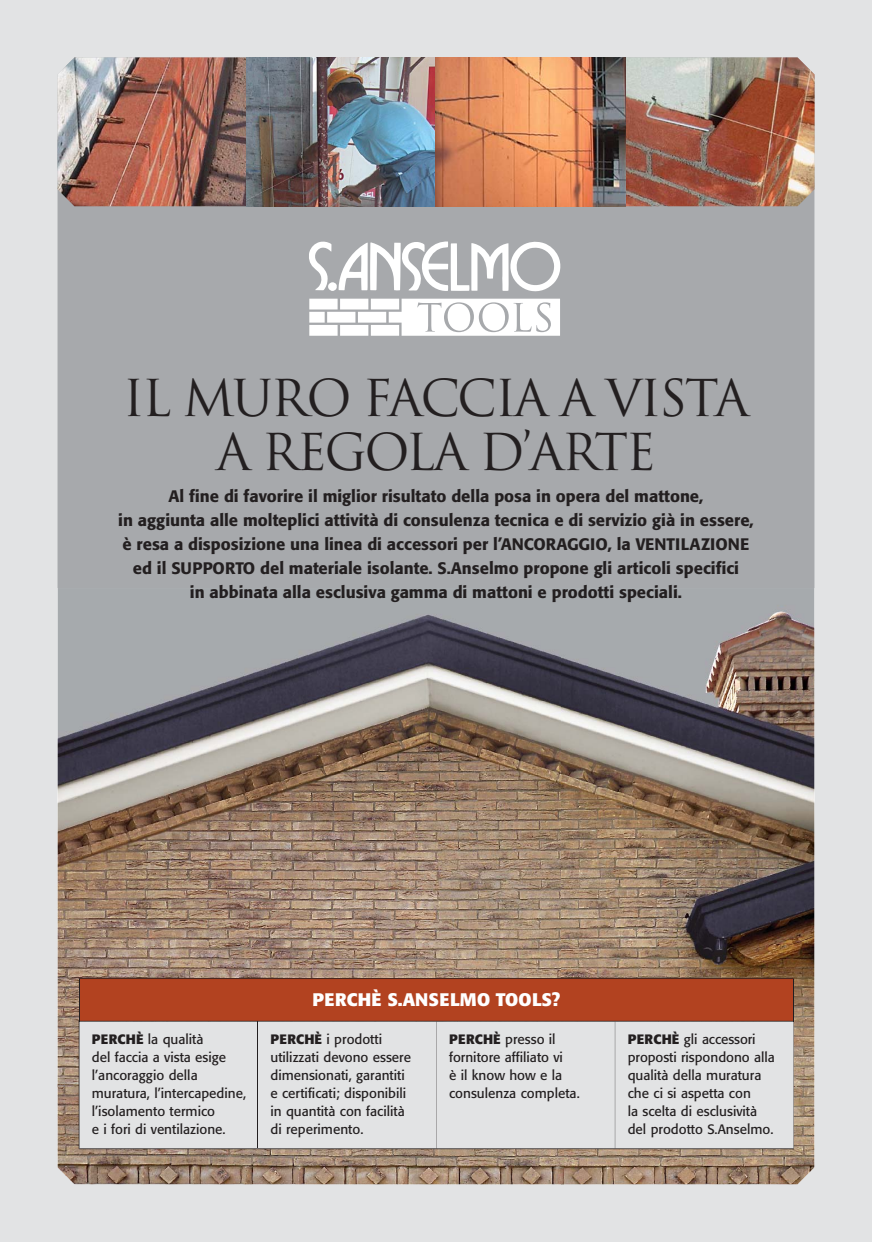
<style>
.page{position:relative;width:872px;height:1242px;background:#fff}
.page>*{position:absolute;margin:0;border:0;box-sizing:border-box;transform-origin:0 0}
.t1{font:49.5px/54px "Trajan";letter-spacing:-.05em;color:#231f20;text-align:center}
.t2{font:700 18px "Formata";letter-spacing:.02em;color:#fff}
.t3{font:500 16.5px/24px "Formata";color:#231f20;text-align:center}
.t4{font:13.5px/18px "Formata";color:#231f20}
.s1{font-weight:700}
</style>
<div class="page">
<div style="left:0;top:0;width:872px;height:1241px;background:#e2e3e4"></div>
<div style="left:57px;top:206px;width:757px;height:382px;background:#a7a9ac"></div>
<img style="left:57px;top:588px;width:504px;height:496px">
<img style="left:561px;top:588px;width:253px;height:596px">
<img style="left:57px;top:1084px;width:506px;height:100px">
<div style="left:79px;top:978px;width:714px;height:43px;background:#b24220"></div>
<div style="left:80px;top:1021px;width:713px;height:127px;background:#e2e3e4"></div>
<hr style="left:436px;top:1021px;width:1px;height:127px;background:#231f20">
<hr style="left:615px;top:1021px;width:1px;height:127px;background:#231f20">
<hr style="left:793px;top:1021px;width:1px;height:127px;background:#231f20">
<hr style="left:793px;top:979px;width:1px;height:42px;background:#231f20">
<hr style="left:79px;top:979px;width:1px;height:41px;background:#231f20">
<hr style="left:79px;top:978px;width:179px;height:1px;background:#231f20">
<hr style="left:258px;top:978px;width:178px;height:1px;background:#231f20">
<hr style="left:436px;top:978px;width:179px;height:1px;background:#231f20">
<hr style="left:615px;top:978px;width:179px;height:1px;background:#231f20">
<hr style="left:258px;top:1020px;width:178px;height:1px;background:#231f20">
<hr style="left:436px;top:1020px;width:179px;height:1px;background:#231f20">
<hr style="left:615px;top:1020px;width:178px;height:1px;background:#231f20">
<hr style="left:79px;top:1020px;width:179px;height:1px;background:#231f20">
<hr style="left:79px;top:1021px;width:1px;height:127px;background:#231f20">
<hr style="left:257px;top:1021px;width:1px;height:127px;background:#231f20">
<hr style="left:79px;top:1148px;width:179px;height:1px;background:#231f20">
<hr style="left:258px;top:1148px;width:178px;height:1px;background:#231f20">
<hr style="left:436px;top:1148px;width:179px;height:1px;background:#231f20">
<hr style="left:615px;top:1148px;width:179px;height:1px;background:#231f20">
<svg style="left:308px;top:240px;width:254px;height:53px"></svg>
<svg style="left:309px;top:299px;width:251px;height:37px"></svg>
<img style="left:625px;top:57px;width:189px;height:149px">
<img style="left:57px;top:57px;width:190px;height:149px">
<img style="left:247px;top:57px;width:378px;height:149px">
<h1 class="t1" style="left:123px;top:372px;width:628px">IL MURO FACCIA A VISTA<br>A REGOLA D’ARTE</h1>
<p class="t3" style="left:118px;top:485px;width:637px">Al fine di favorire il miglior risultato della posa in opera del mattone,<br>in aggiunta alle molteplici attività di consulenza tecnica e di servizio già in essere, è resa a disposizione una linea di accessori per l’ANCORAGGIO, la VENTILAZIONE ed il SUPPORTO del materiale isolante. S.Anselmo propone gli articoli specifici<br>in abbinata alla esclusiva gamma di mattoni e prodotti speciali.</p>
<h2 class="t2" style="left:312px;top:992px;width:249px">PERCHÈ S.ANSELMO TOOLS?</h2>
<p class="t4" style="left:92px;top:1031px;width:156px"><span class="s1">PERCHÈ</span> la qualità<br>del faccia a vista esige l’ancoraggio della muratura, l’intercapedine, l’isolamento termico<br>e i fori di ventilazione.</p>
<p class="t4" style="left:270px;top:1031px;width:142px"><span class="s1">PERCHÈ</span> i prodotti utilizzati devono essere dimensionati, garantiti e certificati; disponibili in quantità con facilità di reperimento.</p>
<p class="t4" style="left:449px;top:1030px;width:132px"><span class="s1">PERCHÈ</span> presso il fornitore affiliato vi<br>è il know how e la consulenza completa.</p>
<p class="t4" style="left:628px;top:1030px;width:149px"><span class="s1">PERCHÈ</span> gli accessori proposti rispondono alla qualità della muratura che ci si aspetta con<br>la scelta di esclusività del prodotto S.Anselmo.</p>
</div>
